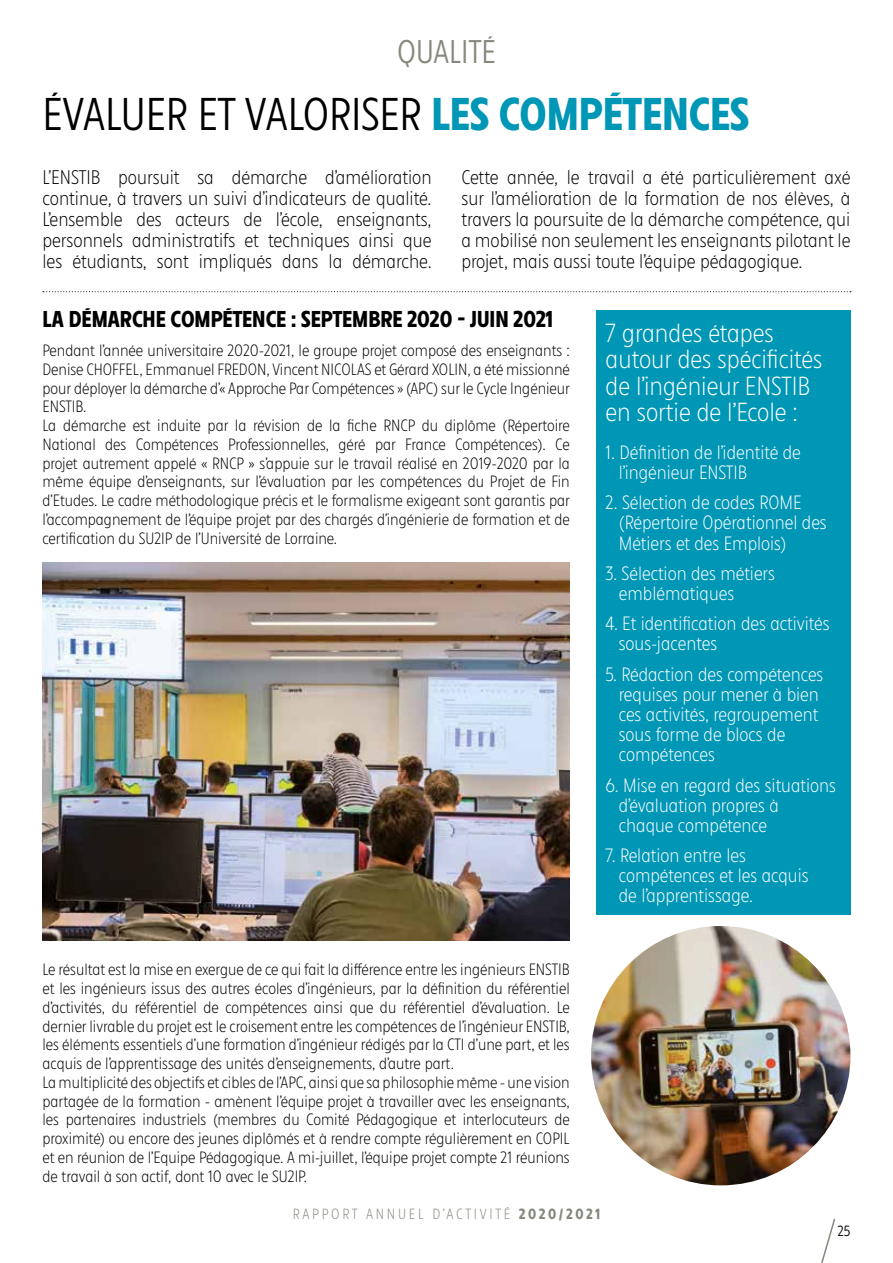
<style>
.page{position:relative;width:893px;height:1263px;background:#fff}
.page>*{position:absolute;margin:0;border:0;box-sizing:border-box;transform-origin:0 0}
.t1{font:600 42px "INTERMARCHE";color:#000}
.t2{font:600 30px "INTERMARCHE";color:#84897c}
.t3{font:300 24px/26.4px "INTERMARCHE";color:#fff}
.t4{font:700 21px "INTERMARCHE";color:#000}
.t5{font:300 18px/21px "INTERMARCHE";color:#000;text-align:justify}
.t6{font:300 17.7px/20.1px "INTERMARCHE";color:#fff}
.t7{font:300 15px/18.8px "INTERMARCHE";color:#000}
.t8{font:300 13.5px "INTERMARCHE";letter-spacing:.2em;color:#84897c}
.t9{font:600 13.5px "INTERMARCHE";color:#000}
.s1{font-weight:700;color:#0097b6}
.s2{font-weight:700}
</style>
<div class="page">
<svg style="left:821px;top:1218px;width:15px;height:45px"></svg>
<svg style="left:43px;top:291px;width:808px;height:1px"></svg>
<div style="left:596px;top:310px;width:254px;height:605px;background:#0097b6"></div>
<img style="left:43px;top:563px;width:527px;height:378px">
<img style="left:591px;top:926px;width:259px;height:259px;border-radius:130px">
<h2 class="t2" style="left:397px;top:35px;width:100px">QUALITÉ</h2>
<h1 class="t1" style="left:43px;top:92px;width:708px">ÉVALUER ET VALORISER <span class="s1">LES COMPÉTENCES</span></h1>
<p class="t5" style="left:43px;top:168px;width:391px">L’ENSTIB poursuit sa démarche d’amélioration continue, à travers un suivi d’indicateurs de qualité.<br>L’ensemble des acteurs de l’école, enseignants, personnels administratifs et techniques ainsi que les étudiants, sont impliqués dans la démarche.</p>
<p class="t5" style="left:461px;top:168px;width:391px">Cette année, le travail a été particulièrement axé sur l’amélioration de la formation de nos élèves, à travers la poursuite de la démarche compétence, qui a mobilisé non seulement les enseignants pilotant le projet, mais aussi toute l’équipe pédagogique.</p>
<h3 class="t4" style="left:43px;top:308px;width:512px">LA DÉMARCHE COMPÉTENCE : SEPTEMBRE 2020 - JUIN 2021</h3>
<p class="t7" style="left:43px;top:342px;width:529px">Pendant l’année universitaire 2020-2021, le groupe projet composé des enseignants :<br>Denise CHOFFEL, Emmanuel FREDON, Vincent NICOLAS et Gérard XOLIN, a été missionné pour déployer la démarche d’« Approche Par Compétences » (APC) sur le Cycle Ingénieur ENSTIB.<br>La démarche est induite par la révision de la fiche RNCP du diplôme (Répertoire National des Compétences Professionnelles, géré par France Compétences). Ce projet autrement appelé « RNCP » s’appuie sur le travail réalisé en 2019-2020 par la même équipe d’enseignants, sur l’évaluation par les compétences du Projet de Fin d’Etudes. Le cadre méthodologique précis et le formalisme exigeant sont garantis par l’accompagnement de l’équipe projet par des chargés d’ingénierie de formation et de certification du SU2IP de l’Université de Lorraine.</p>
<h3 class="t3" style="left:606px;top:320px;width:218px">7 grandes étapes autour des spécificités de l’ingénieur ENSTIB en sortie de l’Ecole :</h3>
<p class="t6" style="left:619px;top:443px;width:184px;text-indent:-13px">1. Définition de l’identité de l’ingénieur ENSTIB</p>
<p class="t6" style="left:619px;top:493px;width:209px;text-indent:-13px">2. Sélection de codes ROME (Répertoire Opérationnel des<br>Métiers et des Emplois)</p>
<p class="t6" style="left:619px;top:564px;width:158px;text-indent:-13px">3. Sélection des métiers emblématiques</p>
<p class="t6" style="left:619px;top:614px;width:212px;text-indent:-13px">4. Et identification des activités sous-jacentes</p>
<p class="t6" style="left:619px;top:665px;width:206px;text-indent:-13px">5. Rédaction des compétences requises pour mener à bien ces activités, regroupement sous forme de blocs de compétences</p>
<p class="t6" style="left:619px;top:775px;width:219px;text-indent:-13px">6. Mise en regard des situations d’évaluation propres à chaque compétence</p>
<p class="t6" style="left:619px;top:846px;width:191px;text-indent:-13px">7. Relation entre les compétences et les acquis de l’apprentissage.</p>
<p class="t7" style="left:43px;top:961px;width:529px">Le résultat est la mise en exergue de ce qui fait la différence entre les ingénieurs ENSTIB et les ingénieurs issus des autres écoles d’ingénieurs, par la définition du référentiel d’activités, du référentiel de compétences ainsi que du référentiel d’évaluation. Le dernier livrable du projet est le croisement entre les compétences de l’ingénieur ENSTIB, les éléments essentiels d’une formation d’ingénieur rédigés par la CTI d’une part, et les acquis de l’apprentissage des unités d’enseignements, d’autre part.<br>La multiplicité des objectifs et cibles de l’APC, ainsi que sa philosophie même - une vision partagée de la formation - amènent l’équipe projet à travailler avec les enseignants, les partenaires industriels (membres du Comité Pédagogique et interlocuteurs de proximité) ou encore des jeunes diplômés et à rendre compte régulièrement en COPIL et en réunion de l’Equipe Pédagogique. A mi-juillet, l’équipe projet compte 21 réunions de travail à son actif, dont 10 avec le SU2IP.</p>
<p class="t8" style="left:293px;top:1207px;width:309px">RAPPORT ANNUEL D’ACTIVITÉ <span class="s2">2020/2021</span></p>
<p class="t9" style="left:838px;top:1223px;width:14px">25</p>
</div>
